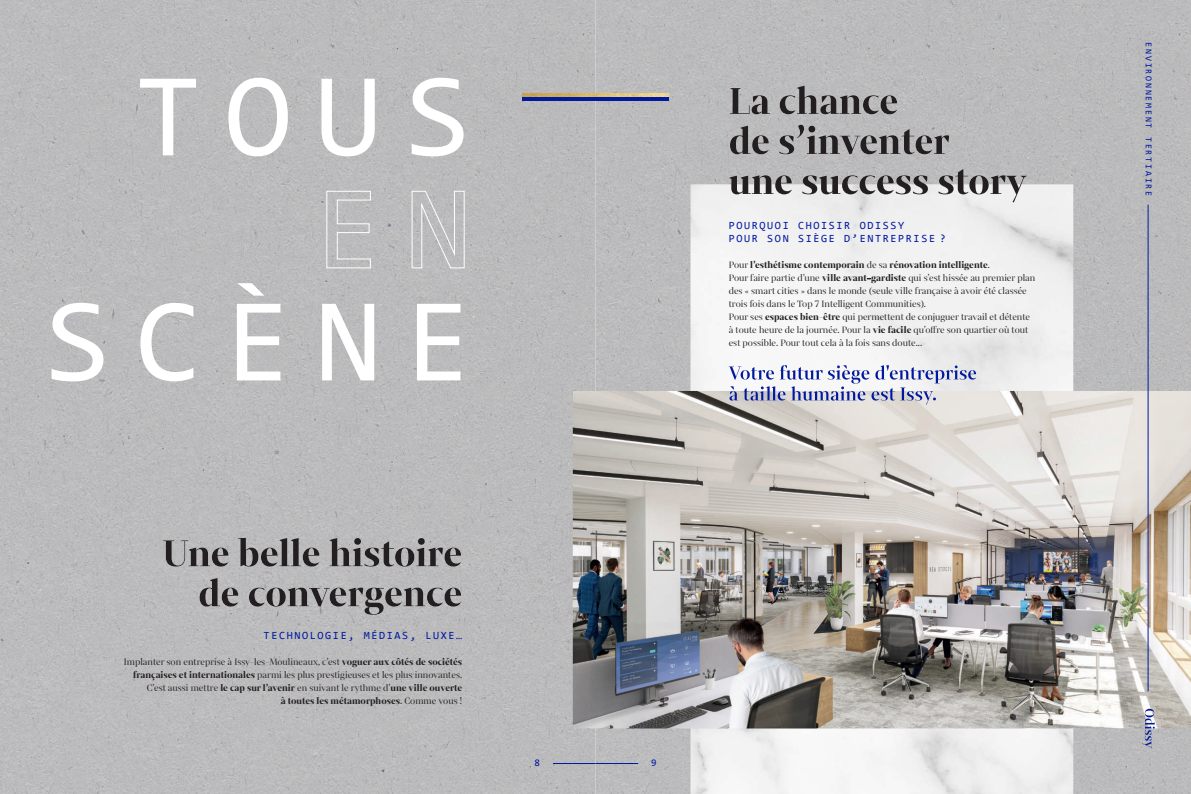
<style>
.page{position:relative;width:1191px;height:794px;background:#bbbbbc}
.page>*{position:absolute;margin:0;border:0;box-sizing:border-box;transform-origin:0 0}
.t1{font:120px/112.5px "Consolas";letter-spacing:.2em;color:#fff;text-align:right}
.t2{font:11px/13.2px "Consolas";letter-spacing:.15em;color:#00199f}
.t3{font:10px/13px "Mixta Sharp Alt";color:#231f20;text-align:right}
.t4{font:10px "Consolas";color:#00199f}
.t5{font:9px "Consolas";letter-spacing:.2em;color:#00199f}
.s1{font-weight:700}
</style>
<div class="page">
<svg style="left:199px;top:578px;width:262px;height:37px;background:#999899"></svg>
<svg style="left:163px;top:538px;width:298px;height:28px;background:#8b8a8b"></svg>
<img style="left:690px;top:184px;width:383px;height:610px">
<img style="left:522px;top:93px;width:147px;height:4px">
<hr style="left:522px;top:97px;width:147px;height:4px;background:#00199f">
<img style="left:573px;top:391px;width:618px;height:337px">
<svg style="left:729px;top:169px;width:298px;height:33px"></svg>
<svg style="left:730px;top:125px;width:219px;height:29px;background:#8f8e8f"></svg>
<svg style="left:730px;top:86px;width:167px;height:28px;background:#8e8d8e"></svg>
<svg style="left:728px;top:365px;width:248px;height:39px"></svg>
<hr style="left:553px;top:763px;width:42px;height:1px;background:#00199f">
<hr style="left:595px;top:763px;width:43px;height:1px;background:#00199f">
<hr style="left:1147px;top:205px;width:1px;height:486px;background:#00199f">
<svg style="left:1142px;top:709px;width:12px;height:39px"></svg>
<h1 class="t1" style="left:45px;top:56px;width:427px">TOUS<br>EN<br>SCÈNE</h1>
<p class="t2" style="left:729px;top:218px;width:218px">POURQUOI CHOISIR ODISSY<br>POUR SON SIÈGE D’ENTREPRISE ?</p>
<p class="t3" style="left:729px;top:258px;width:308px;text-align:left">Pour <span class="s1">l’esthétisme contemporain</span> de sa <span class="s1">rénovation intelligente</span>.<br>Pour faire partie d’une <span class="s1">ville avant-gardiste</span> qui s’est hissée au premier plan des « smart cities » dans le monde (seule ville française à avoir été classée trois fois dans le Top 7 Intelligent Communities).<br>Pour ses <span class="s1">espaces bien-être</span> qui permettent de conjuguer travail et détente à toute heure de la journée. Pour la <span class="s1">vie facile</span> qu’offre son quartier où tout est possible. Pour tout cela à la fois sans doute...</p>
<p class="t2" style="left:264px;top:628px;width:200px">TECHNOLOGIE, MÉDIAS, LUXE…</p>
<p class="t3" style="left:124px;top:655px;width:340px">Implanter son entreprise à Issy-les-Moulineaux, c’est <span class="s1">voguer aux côtés de sociétés françaises et internationales</span> parmi les plus prestigieuses et les plus innovantes.<br>C’est aussi mettre <span class="s1">le cap sur l’avenir</span> en suivant le rythme d’<span class="s1">une ville ouverte<br>à toutes les métamorphoses</span>. Comme vous !</p>
<p class="t4" style="left:534px;top:755px;width:7px">8</p>
<p class="t4" style="left:651px;top:755px;width:7px">9</p>
<p class="t5" style="left:1154px;top:42px;width:155px;rotate:90deg">ENVIRONNEMENT TERTIAIRE</p>
</div>
